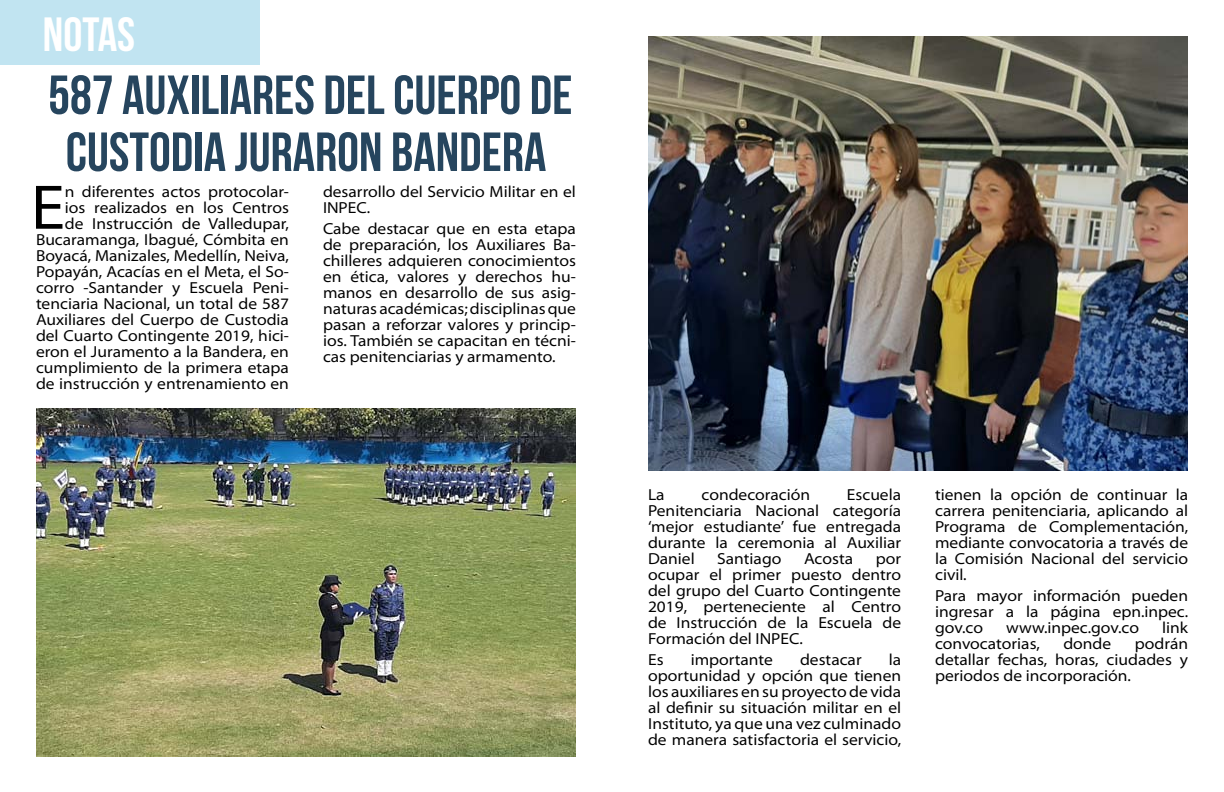
<style>
.page{position:relative;width:1224px;height:792px;background:#fff}
.page>*{position:absolute;margin:0;border:0;box-sizing:border-box;transform-origin:0 0}
.t1{font:semi-expanded 63.5px "Myriad Pro";color:#000}
.t2{font:700 55px/57px "Bebas Neue";color:#26455e;text-align:center}
.t3{font:700 48px "Bebas Neue";color:#fff}
.t4{font:semi-expanded 16px/16px "Myriad Pro";color:#000;text-align:justify}
</style>
<div class="page">
<div style="left:0;top:0;width:260px;height:64px;background:#c1e4f1"></div>
<img style="left:36px;top:408px;width:540px;height:348px">
<img style="left:648px;top:36px;width:540px;height:435px">
<h3 class="t3" style="left:43px;top:8px;width:94px">NOTAS</h3>
<h2 class="t2" style="left:48px;top:66px;width:526px">587 AUXILIARES DEL CUERPO DE<br>CUSTODIA JURARON BANDERA</h2>
<p class="t4" style="left:36px;top:184px;width:255px;text-align:right">n diferentes actos protocolar-<br>ios realizados en los Centros<br>de Instrucción de Valledupar, Bucaramanga, Ibagué, Cómbita en Boyacá, Manizales, Medellín, Neiva, Popayán, Acacías en el Meta, el So&shy;corro -Santander y Escuela Peni&shy;tenciaria Nacional, un total de 587<br>Auxiliares del Cuerpo de Custodia del Cuarto Contingente 2019, hici&shy;eron el Juramento a la Bandera, en cumplimiento de la primera etapa de instrucción y entrenamiento en</p>
<p class="t4" style="left:323px;top:184px;width:254px">desarrollo del Servicio Militar en el<br>INPEC.</p>
<h1 class="t1" style="left:31px;top:172px;width:36px">E</h1>
<p class="t4" style="left:323px;top:221px;width:255px">Cabe destacar que en esta etapa de preparación, los Auxiliares Ba&shy;chilleres adquieren conocimientos en ética, valores y derechos hu&shy;manos en desarrollo de sus asig&shy;naturas académicas; disciplinas que pasan a reforzar valores y princip&shy;ios. También se capacitan en técni&shy;cas penitenciarias y armamento.</p>
<p class="t4" style="left:648px;top:486px;width:254px;text-indent:199px">Escuela Penitenciaria Nacional categoría ‘mejor estudiante’ fue entregada durante la ceremonia al Auxiliar Daniel</p>
<p class="t4" style="left:648px;top:486px;width:18px">La</p>
<p class="t4" style="left:701px;top:486px;width:110px">condecoración</p>
<p class="t4" style="left:717px;top:550px;width:66px">Santiago</p>
<p class="t4" style="left:804px;top:550px;width:51px">Acosta</p>
<p class="t4" style="left:648px;top:550px;width:255px;text-indent:228px">por ocupar el primer puesto dentro del grupo del Cuarto Contingente 2019, perteneciente al Centro de Instrucción de la Escuela de Formación del INPEC.</p>
<p class="t4" style="left:648px;top:652px;width:17px">Es</p>
<p class="t4" style="left:691px;top:652px;width:84px">importante</p>
<p class="t4" style="left:800px;top:652px;width:63px">destacar</p>
<p class="t4" style="left:648px;top:652px;width:255px;text-indent:241px">la oportunidad y opción que tienen los auxiliares en su proyecto de vida al definir su situación militar en el Instituto, ya que una vez culminado de manera satisfactoria el servicio,</p>
<p class="t4" style="left:935px;top:486px;width:255px">tienen la opción de continuar la carrera penitenciaria, aplicando al Programa de Complementación, mediante convocatoria a través de la Comisión Nacional del servicio civil.</p>
<p class="t4" style="left:935px;top:588px;width:254px">Para mayor información pueden ingresar a la página epn.inpec. gov.co</p>
<p class="t4" style="left:1006px;top:620px;width:134px">www.inpec.gov.co</p>
<p class="t4" style="left:1162px;top:620px;width:27px">link</p>
<p class="t4" style="left:935px;top:636px;width:106px">convocatorias,</p>
<p class="t4" style="left:1063px;top:636px;width:49px">donde</p>
<p class="t4" style="left:935px;top:636px;width:254px;text-indent:200px">podrán detallar fechas, horas, ciudades y periodos de incorporación.</p>
</div>
